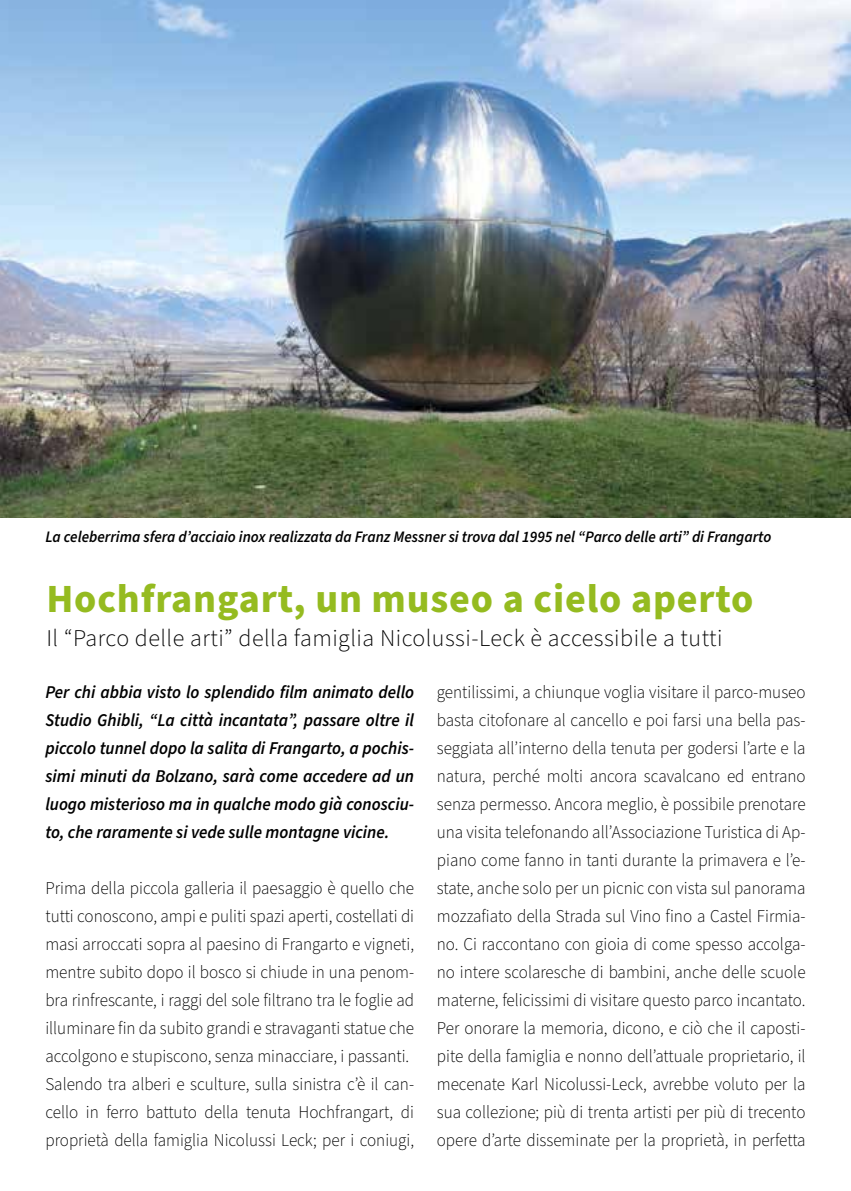
<style>
.page{position:relative;width:851px;height:1191px;background:#fff}
.page>*{position:absolute;margin:0;border:0;box-sizing:border-box;transform-origin:0 0}
.t1{font:700 40px "Source Sans Pro";color:#95bb20}
.t2{font:300 24px "Source Sans Pro";letter-spacing:.02em;color:#000}
.t3{font:300 18px/28px "Source Sans Pro";color:#000;scale:.95 1}
.t4{font:italic 600 18px/28px "Source Sans Pro";color:#000;text-align:justify;scale:.95 1}
.t5{font:italic 600 16px "Source Sans Pro";color:#000;scale:.95 1}
</style>
<div class="page">
<img style="left:0;top:0;width:850px;height:517px">
<p class="t5" style="left:45px;top:525px;width:765px">La celeberrima sfera d’acciaio inox realizzata da Franz Messner si trova dal 1995 nel “Parco delle arti” di Frangarto</p>
<h1 class="t1" style="left:46px;top:572px;width:708px">Hochfrangart, un museo a cielo aperto</h1>
<h2 class="t2" style="left:46px;top:622px;width:677px">Il “Parco delle arti” della famiglia Nicolussi-Leck è accessibile a tutti</h2>
<p class="t4" style="left:45px;top:679px;width:389px">Per chi abbia visto lo splendido film animato dello Studio Ghibli, “La città incantata”, passare oltre il piccolo tunnel dopo la salita di Frangarto, a pochis&shy;simi minuti da Bolzano, sarà come accedere ad un luogo misterioso ma in qualche modo già conosciu&shy;to, che raramente si vede sulle montagne vicine.</p>
<p class="t3" style="left:45px;top:875px;width:389px">Prima della piccola galleria il paesaggio è quello che tutti conoscono, ampi e puliti spazi aperti, costellati di masi arroccati sopra al paesino di Frangarto e vigneti, mentre subito dopo il bosco si chiude in una penom&shy;bra rinfrescante, i raggi del sole filtrano tra le foglie ad illuminare fin da subito grandi e stravaganti statue che accolgono e stupiscono, senza minacciare, i passanti.<br>Salendo tra alberi e sculture, sulla sinistra c’è il can&shy;cello in ferro battuto della tenuta Hochfrangart, di proprietà della famiglia Nicolussi Leck; per i coniugi,</p>
<p class="t3" style="left:437px;top:679px;width:389px;text-align:justify">gentilissimi, a chiunque voglia visitare il parco-museo basta citofonare al cancello e poi farsi una bella pas&shy;seggiata all’interno della tenuta per godersi l’arte e la natura, perché molti ancora scavalcano ed entrano senza permesso. Ancora meglio, è possibile prenotare una visita telefonando all’Associazione Turistica di Ap&shy;piano come fanno in tanti durante la primavera e l’e&shy;state, anche solo per un picnic con vista sul panorama mozzafiato della Strada sul Vino fino a Castel Firmia&shy;no. Ci raccontano con gioia di come spesso accolga&shy;no intere scolaresche di bambini, anche delle scuole materne, felicissimi di visitare questo parco incantato.<br>Per onorare la memoria, dicono, e ciò che il caposti&shy;pite della famiglia e nonno dell’attuale proprietario, il mecenate Karl Nicolussi-Leck, avrebbe voluto per la sua collezione; più di trenta artisti per più di trecento opere d’arte disseminate per la proprietà, in perfetta</p>
</div>
